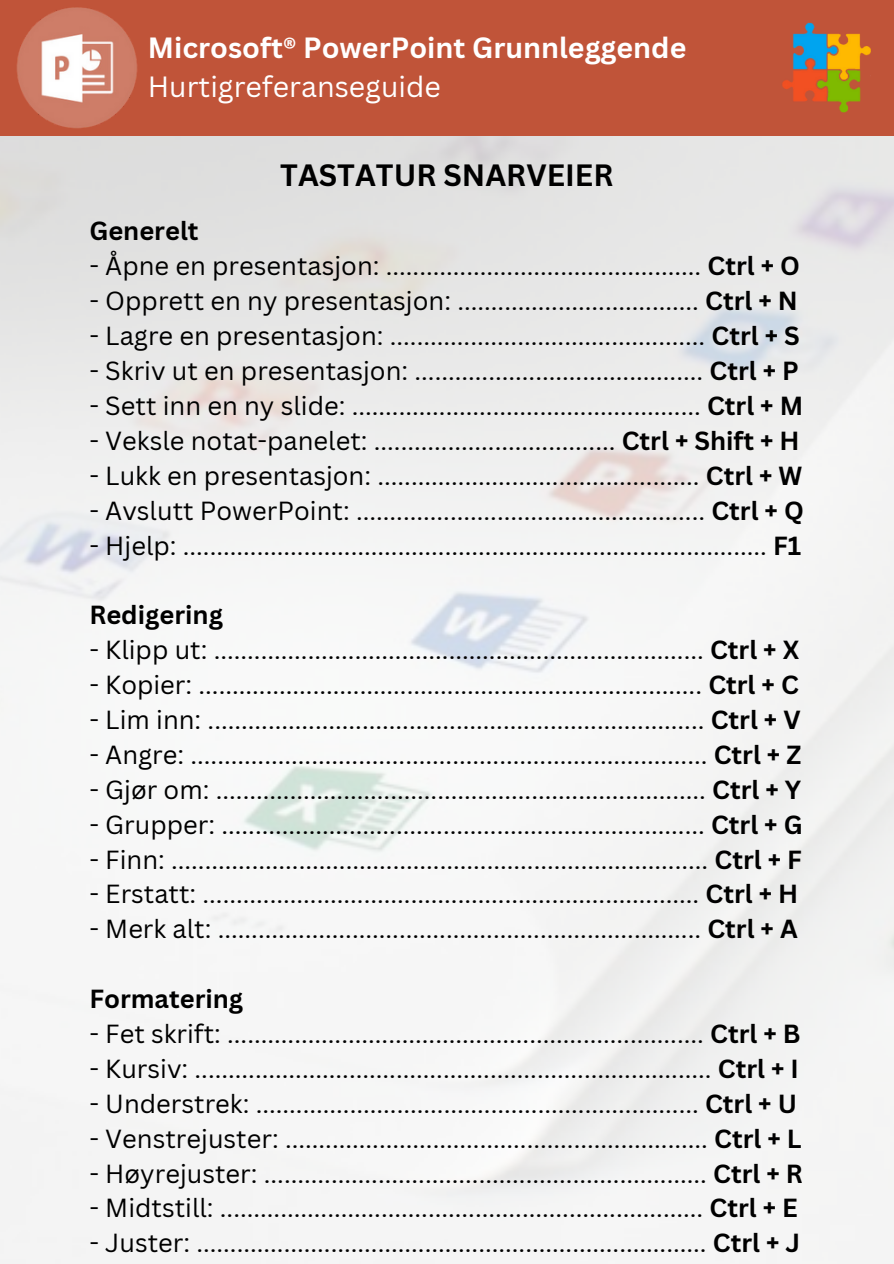
<style>
.page{position:relative;width:894px;height:1264px;background:#fff}
.page>*{position:absolute;margin:0;border:0;box-sizing:border-box;transform-origin:0 0}
.t1{font:700 30px "Canva Sans";color:#000}
.t2{font:700 28.5px/39.3px "Canva Sans";color:#fff}
.t3{font:25.5px "Canva Sans";color:#000}
.t4{font:700 25.5px "Canva Sans";color:#000}
.s1{font-weight:400}
.s2{font-weight:700}
</style>
<div class="page">
<img style="left:0;top:135px;width:893px;height:1128px">
<div style="left:0;top:0;width:893px;height:135px;background:#c05439"></div>
<img style="left:782px;top:22px;width:89px;height:91px">
<img style="left:16px;top:7px;width:122px;height:122px">
<h2 class="t2" style="left:148px;top:27px;width:540px">Microsoft® PowerPoint Grunnleggende<br><span class="s1">Hurtigreferanseguide</span></h2>
<p class="t1" style="left:280px;top:154px;width:334px">TASTATUR SNARVEIER</p>
<p class="t4" style="left:89px;top:213px;width:111px">Generelt</p>
<h1 class="t3" style="left:89px;top:248px;width:712px">- Åpne en presentasjon: ............................................... <span class="s2">Ctrl + O</span></h1>
<p class="t3" style="left:89px;top:283px;width:709px">- Opprett en ny presentasjon: .................................... <span class="s2">Ctrl + N</span></p>
<p class="t3" style="left:89px;top:318px;width:711px">- Lagre en presentasjon: ............................................... <span class="s2">Ctrl + S</span></p>
<p class="t3" style="left:89px;top:353px;width:710px">- Skriv ut en presentasjon: ........................................... <span class="s2">Ctrl + P</span></p>
<p class="t3" style="left:89px;top:388px;width:715px">- Sett inn en ny slide: .................................................... <span class="s2">Ctrl + M</span></p>
<p class="t3" style="left:89px;top:422px;width:711px">- Veksle notat-panelet: .................................... <span class="s2">Ctrl + Shift + H</span></p>
<p class="t3" style="left:89px;top:457px;width:714px">- Lukk en presentasjon: ................................................ <span class="s2">Ctrl + W</span></p>
<p class="t3" style="left:89px;top:492px;width:715px">- Avslutt PowerPoint: .................................................... <span class="s2">Ctrl + Q</span></p>
<p class="t3" style="left:89px;top:527px;width:713px">- Hjelp: ....................................................................................... <span class="s2">F1</span></p>
<p class="t4" style="left:89px;top:597px;width:135px">Redigering</p>
<p class="t3" style="left:89px;top:632px;width:711px">- Klipp ut: ......................................................................... <span class="s2">Ctrl + X</span></p>
<p class="t3" style="left:89px;top:667px;width:710px">- Kopier: ........................................................................... <span class="s2">Ctrl + C</span></p>
<p class="t3" style="left:89px;top:701px;width:712px">- Lim inn: .......................................................................... <span class="s2">Ctrl + V</span></p>
<p class="t3" style="left:89px;top:736px;width:713px">- Angre: ............................................................................. <span class="s2">Ctrl + Z</span></p>
<p class="t3" style="left:89px;top:771px;width:713px">- Gjør om: ......................................................................... <span class="s2">Ctrl + Y</span></p>
<p class="t3" style="left:89px;top:806px;width:714px">- Grupper: ........................................................................ <span class="s2">Ctrl + G</span></p>
<p class="t3" style="left:89px;top:841px;width:713px">- Finn: ................................................................................ <span class="s2">Ctrl + F</span></p>
<p class="t3" style="left:89px;top:876px;width:710px">- Erstatt: .......................................................................... <span class="s2">Ctrl + H</span></p>
<p class="t3" style="left:89px;top:911px;width:709px">- Merk alt: ........................................................................ <span class="s2">Ctrl + A</span></p>
<p class="t4" style="left:89px;top:980px;width:155px">Formatering</p>
<p class="t3" style="left:89px;top:1015px;width:712px">- Fet skrift: ....................................................................... <span class="s2">Ctrl + B</span></p>
<p class="t3" style="left:89px;top:1050px;width:710px">- Kursiv: ............................................................................. <span class="s2">Ctrl + I</span></p>
<p class="t3" style="left:89px;top:1085px;width:709px">- Understrek: .................................................................. <span class="s2">Ctrl + U</span></p>
<p class="t3" style="left:89px;top:1120px;width:713px">- Venstrejuster: ............................................................... <span class="s2">Ctrl + L</span></p>
<p class="t3" style="left:89px;top:1155px;width:714px">- Høyrejuster: .................................................................. <span class="s2">Ctrl + R</span></p>
<p class="t3" style="left:89px;top:1190px;width:709px">- Midtstill: ........................................................................ <span class="s2">Ctrl + E</span></p>
<p class="t3" style="left:89px;top:1225px;width:712px">- Juster: ............................................................................ <span class="s2">Ctrl + J</span></p>
</div>
